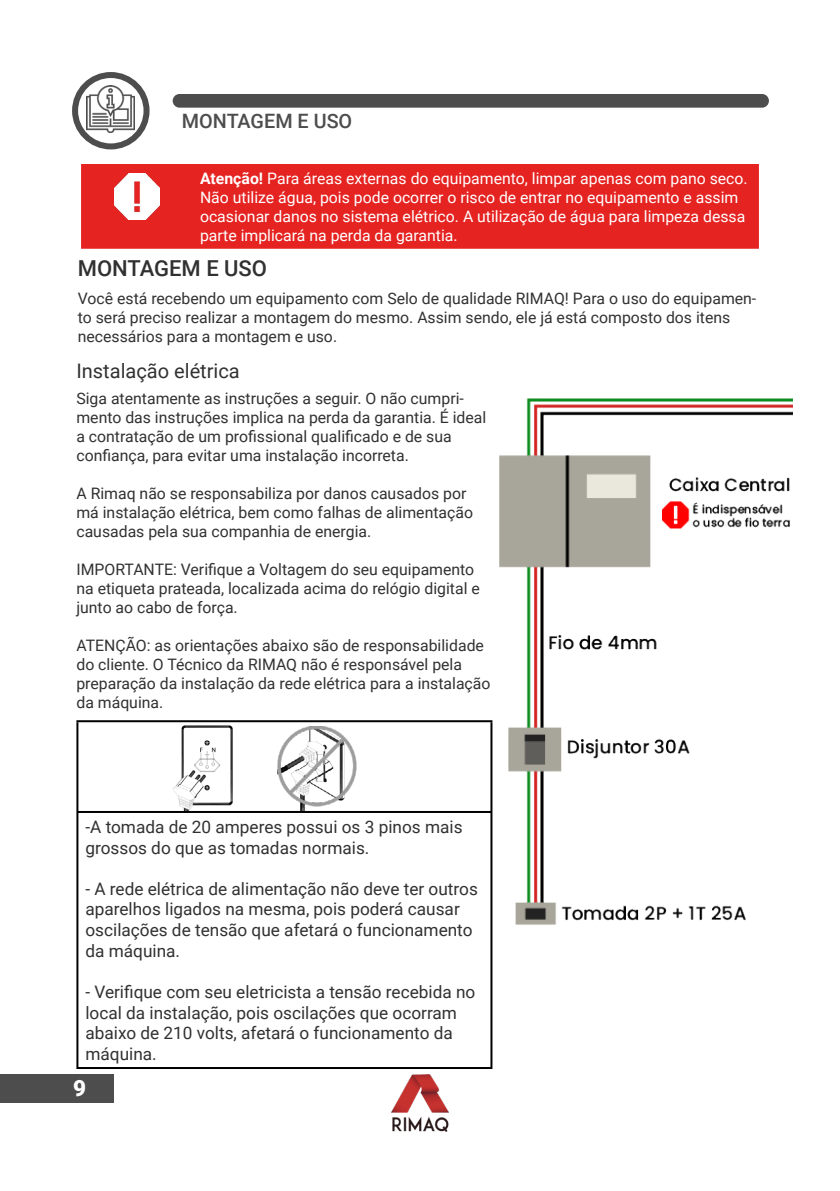
<style>
.page{position:relative;width:840px;height:1191px;background:#fff}
.page>*{position:absolute;margin:0;border:0;box-sizing:border-box;transform-origin:0 0}
.t1{font:900 22.4px "Roboto";color:#fff}
.t2{font:500 22px "Roboto";color:#323131}
.t3{font:20px "Roboto";color:#323131}
.t4{font:500 19.8px "Roboto";color:#4d4d4e}
.t5{font:17.2px/20.6px "Roboto";color:#323131}
.t6{font:15.8px/19px "Roboto";color:#323131}
.t7{font:15.8px/19px "Roboto";color:#fff}
.s1{font-weight:700}
</style>
<div class="page">
<img style="left:87px;top:85px;width:48px;height:48px">
<div style="left:72px;top:72px;width:77px;height:77px;border:6px solid #4d4d4e;border-radius:50%"></div>
<div style="left:173px;top:95px;width:594px;height:12px;background:#4d4d4e;border-radius:6px"></div>
<div style="left:172px;top:94px;width:596px;height:14px;border:2px solid #4d4d4e;border-radius:6px"></div>
<div style="left:0;top:1074px;width:113px;height:29px;background:#4d4d4d"></div>
<img style="left:391px;top:1074px;width:57px;height:57px">
<div style="left:81px;top:164px;width:677px;height:85px;background:#e52321"></div>
<img style="left:114px;top:174px;width:46px;height:45px">
<hr style="left:76px;top:720px;width:416px;height:2px;background:#000">
<hr style="left:76px;top:722px;width:2px;height:89px;background:#000">
<hr style="left:490px;top:722px;width:2px;height:89px;background:#000">
<hr style="left:76px;top:811px;width:416px;height:2px;background:#000">
<hr style="left:76px;top:813px;width:2px;height:254px;background:#000">
<hr style="left:490px;top:813px;width:2px;height:254px;background:#000">
<hr style="left:76px;top:1067px;width:416px;height:2px;background:#000">
<img style="left:173px;top:725px;width:59px;height:86px">
<img style="left:277px;top:726px;width:80px;height:85px">
<img style="left:499px;top:398px;width:293px;height:527px">
<p class="t4" style="left:182px;top:108px;width:172px">MONTAGEM E USO</p>
<p class="t7" style="left:200px;top:168px;width:549px"><span class="s1">Atenção!</span> Para áreas externas do equipamento, limpar apenas com pano seco.<br>Não utilize água, pois pode ocorrer o risco de entrar no equipamento e assim ocasionar danos no sistema elétrico. A utilização de água para limpeza dessa parte implicará na perda da garantia.</p>
<h2 class="t2" style="left:78px;top:253px;width:191px">MONTAGEM E USO</h2>
<p class="t6" style="left:78px;top:288px;width:679px">Você está recebendo um equipamento com Selo de qualidade RIMAQ! Para o uso do equipamen&shy;to será preciso realizar a montagem do mesmo. Assim sendo, ele já está composto dos itens necessários para a montagem e uso.</p>
<p class="t3" style="left:76px;top:357px;width:165px">Instalação elétrica</p>
<p class="t6" style="left:76px;top:388px;width:411px">Siga atentamente as instruções a seguir. O não cumpri&shy;mento das instruções implica na perda da garantia. É ideal a contratação de um profissional qualificado e de sua confiança, para evitar uma instalação incorreta.</p>
<p class="t6" style="left:76px;top:483px;width:398px">A Rimaq não se responsabiliza por danos causados por má instalação elétrica, bem como falhas de alimentação causadas pela sua companhia de energia.</p>
<p class="t6" style="left:76px;top:559px;width:404px">IMPORTANTE: Verifique a Voltagem do seu equipamento na etiqueta prateada, localizada acima do relógio digital e junto ao cabo de força.</p>
<p class="t6" style="left:76px;top:635px;width:415px">ATENÇÃO: as orientações abaixo são de responsabilidade do cliente. O Técnico da RIMAQ não é responsável pela preparação da instalação da rede elétrica para a instalação da máquina.</p>
<p class="t5" style="left:85px;top:816px;width:378px">-A tomada de 20 amperes possui os 3 pinos mais grossos do que as tomadas normais.</p>
<p class="t5" style="left:85px;top:877px;width:394px">- A rede elétrica de alimentação não deve ter outros aparelhos ligados na mesma, pois poderá causar oscilações de tensão que afetará o funcionamento da máquina.</p>
<p class="t5" style="left:85px;top:981px;width:391px">- Verifique com seu eletricista a tensão recebida no local da instalação, pois oscilações que ocorram abaixo de 210 volts, afetará o funcionamento da máquina.</p>
<h1 class="t1" style="left:73px;top:1072px;width:14px">9</h1>
</div>
